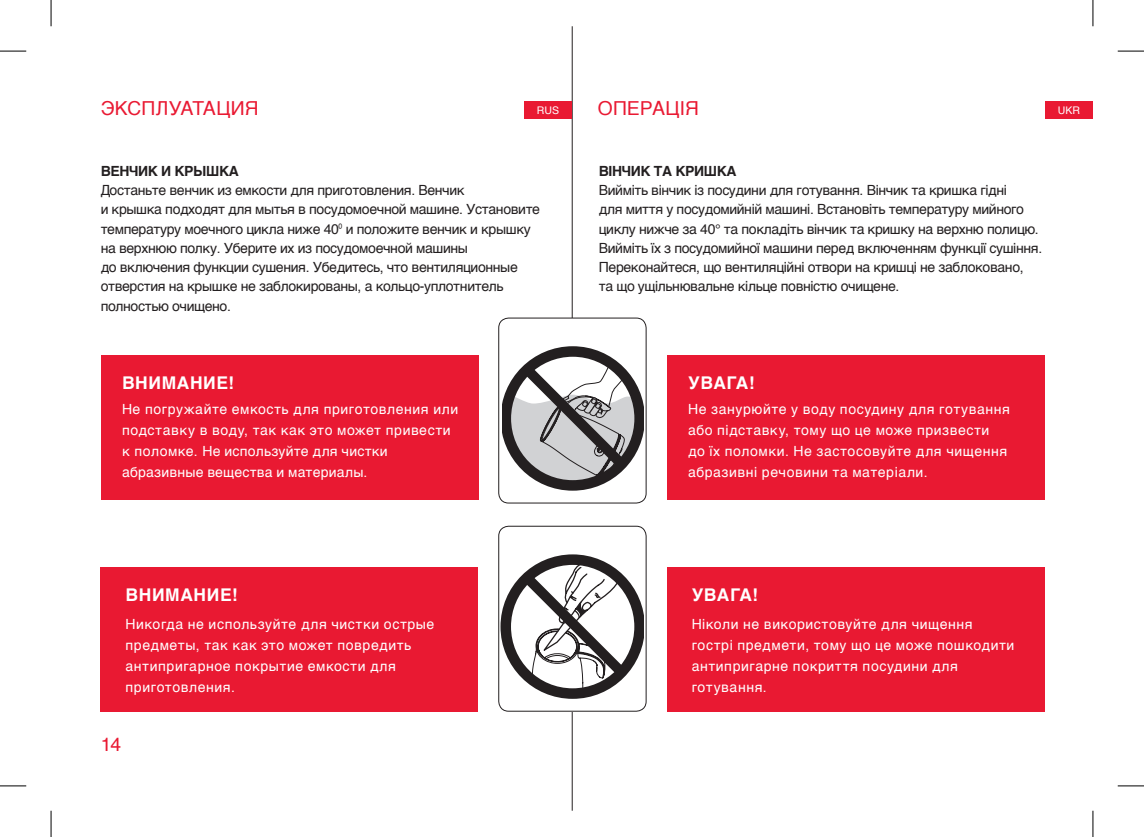
<style>
.page{position:relative;width:1144px;height:837px;background:#fff}
.page>*{position:absolute;margin:0;border:0;box-sizing:border-box;transform-origin:0 0}
.t1{font:19.25px "Helvetica";color:#e91932}
.t2{font:700 17.5px "Helvetica";letter-spacing:.035em;color:#fff}
.t3{font:14px/19.2px "Helvetica";letter-spacing:-.025em;color:#231f20}
.t4{font:14px/21px "Helvetica";letter-spacing:.04em;color:#fff}
.t5{font:700 14px "Helvetica";letter-spacing:-.025em;color:#231f20}
.t6{font:10.5px "Helvetica";color:#fff}
</style>
<div class="page">
<hr style="left:572px;top:26px;width:1px;height:784px;background:#231f20">
<svg style="left:524px;top:101px;width:48px;height:18px"></svg>
<svg style="left:1045px;top:101px;width:48px;height:18px"></svg>
<div style="left:101px;top:567px;width:377px;height:144px;background:#e91932"></div>
<div style="left:667px;top:567px;width:377px;height:144px;background:#e91932"></div>
<div style="left:101px;top:355px;width:378px;height:145px;background:#e91932"></div>
<div style="left:667px;top:355px;width:378px;height:145px;background:#e91932"></div>
<svg style="left:507px;top:317px;width:118px;height:392px"></svg>
<svg style="left:502px;top:346px;width:141px;height:144px"></svg>
<div style="left:498px;top:318px;width:148px;height:185px;border:1px solid #231f20;border-radius:10px"></div>
<svg style="left:500px;top:554px;width:143px;height:144px"></svg>
<div style="left:498px;top:526px;width:148px;height:185px;border:1px solid #231f20;border-radius:10px"></div>
<svg style="left:0;top:51px;width:26px;height:1px"></svg>
<svg style="left:1118px;top:51px;width:26px;height:1px"></svg>
<svg style="left:0;top:785px;width:26px;height:1px"></svg>
<svg style="left:1118px;top:785px;width:26px;height:1px"></svg>
<svg style="left:51px;top:0;width:1px;height:26px"></svg>
<svg style="left:51px;top:810px;width:1px;height:26px"></svg>
<svg style="left:1092px;top:0;width:1px;height:26px"></svg>
<svg style="left:1092px;top:810px;width:1px;height:26px"></svg>
<h1 class="t1" style="left:101px;top:93px;width:14px">ЭКСПЛУАТАЦИ</h1>
<h1 class="t1" style="left:245px;top:93px;width:15px">Я</h1>
<p class="t6" style="left:537px;top:102px;width:24px">RUS</p>
<h1 class="t1" style="left:598px;top:93px;width:15px">ОПЕ</h1>
<h1 class="t1" style="left:640px;top:93px;width:60px">РАЦІ Я</h1>
<p class="t6" style="left:1058px;top:102px;width:24px">UKR</p>
<p class="t5" style="left:101px;top:159px;width:140px">ВЕНЧИК И КРЫШКА</p>
<p class="t3" style="left:101px;top:181px;width:441px">Достаньте венчик из емкости для приготовления. Венчик<br>и крышка подходят для мытья в посудомоечной машине. Установите температуру моечного цикла ниже 40⁰ и положите венчик и крышку на верхнюю полку. Уберите их из посудомоечной машины<br>до включения функции сушения. Убедитесь, что вентиляционные отверстия на крышке не заблокированы, а кольцо-уплотнитель полностью очищено.</p>
<p class="t5" style="left:599px;top:159px;width:139px">ВІНЧИК ТА КРИШКА</p>
<p class="t3" style="left:599px;top:181px;width:445px">Вийміть вінчик із посудини для готування. Вінчик та кришка гідні<br>для миття у посудомийній машині. Встановіть температуру мийного циклу нижче за 40° та покладіть вінчик та кришку на верхню полицю.<br>Вийміть їх з посудомийної машини перед включенням функції сушіння.<br>Переконайтеся, що вентиляційні отвори на кришці не заблоковано,<br>та що ущільнювальне кільце повністю очищене.</p>
<p class="t2" style="left:122px;top:368px;width:114px">ВНИМАНИЕ!</p>
<p class="t2" style="left:688px;top:368px;width:68px">УВАГА!</p>
<p class="t4" style="left:122px;top:399px;width:338px">Не погружайте емкость для приготовления или подставку в воду, так как это может привести к поломке. Не используйте для чистки абразивные вещества и материалы.</p>
<p class="t4" style="left:688px;top:399px;width:323px">Не занурюйте у воду посудину для готування або підставку, тому що це може призвести<br>до їх поломки. Не застосовуйте для чищення абразивні речовини та матеріали.</p>
<p class="t2" style="left:126px;top:580px;width:114px">ВНИМАНИЕ!</p>
<p class="t2" style="left:692px;top:580px;width:68px">УВАГА!</p>
<p class="t4" style="left:126px;top:614px;width:310px">Никогда не используйте для чистки острые предметы, так как это может повредить антипригарное покрытие емкости для приготовления.</p>
<p class="t4" style="left:692px;top:614px;width:324px">Ніколи не використовуйте для чищення гострі предмети, тому що це може пошкодити антипригарне покриття посудини для готування.</p>
<h1 class="t1" style="left:101px;top:728px;width:22px">14</h1>
</div>
